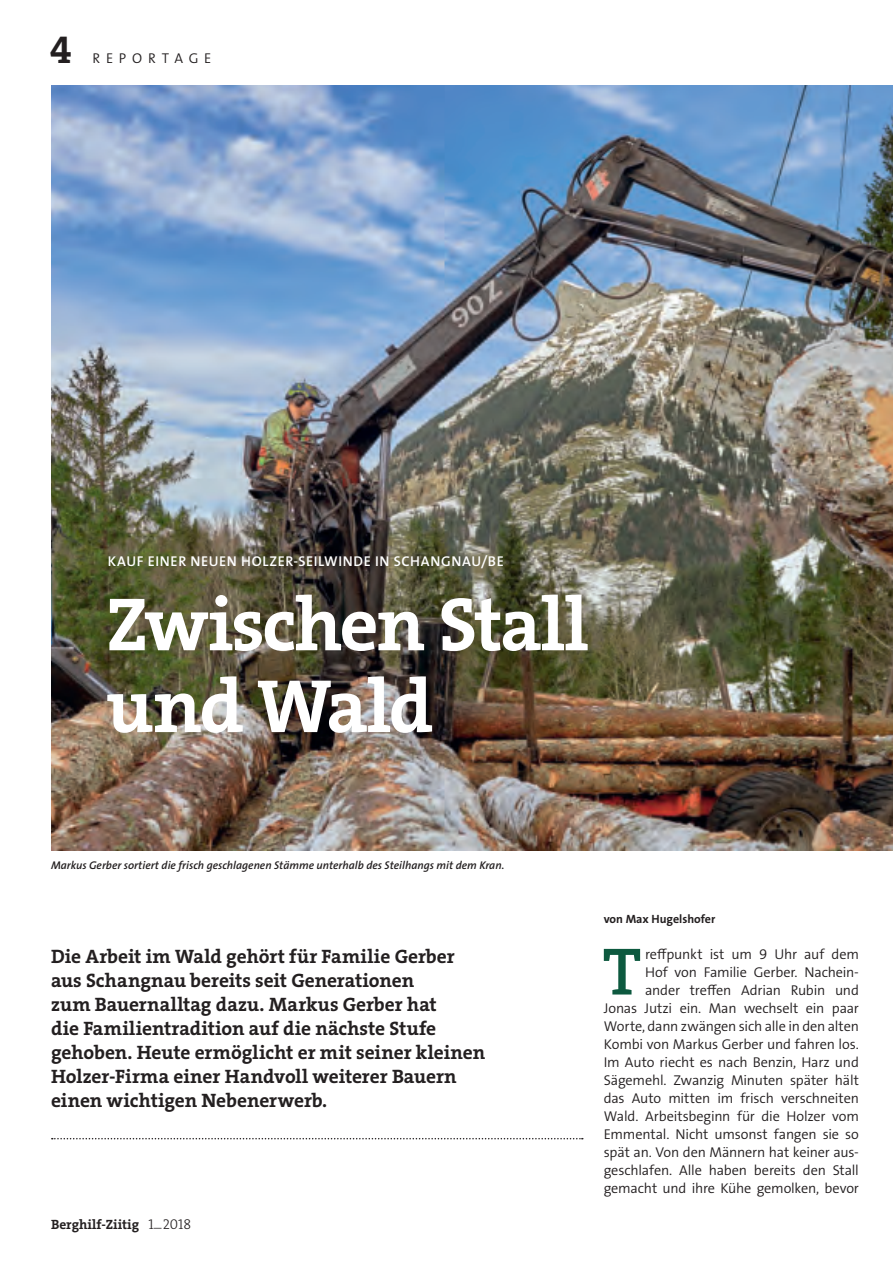
<style>
.page{position:relative;width:893px;height:1263px;background:#fff}
.page>*{position:absolute;margin:0;border:0;box-sizing:border-box;transform-origin:0 0}
.t1{font:76.05px/81.8px "The Serif LP7 Bld";letter-spacing:-.03em;color:#fff}
.t2{font:67.65px "The Serif LP6 Se Bld";color:#0d593f}
.t3{font:39px "The Serif LP7 Bld";color:#231f20}
.t4{font:19.5px/24px "The Serif LP7 Bld";letter-spacing:-.005em;color:#231f20}
.t5{font:14.25px/18px "The Sans LP4 Se Li 1";letter-spacing:-.01em;color:#231f20;text-align:right}
.t6{font:14.25px "The Sans LP6 Se Bld";letter-spacing:.045em;color:#fff}
.t7{font:14.25px "The Sans LP4 Se Li 1";letter-spacing:.405em;color:#231f20}
.t8{font:13.5px "The Serif LP7 Bld";color:#231f20}
.t9{font:12px "The Sans LP7 Bld";color:#231f20}
.t10{font:11.25px "The Sans LP6 Se Bld IT";color:#231f20}
.s1{font-family:"The Serif LP3 Lig";font-size:14.25px}
</style>
<div class="page">
<img style="left:51px;top:85px;width:842px;height:765px">
<svg style="left:52px;top:1138px;width:531px;height:1px"></svg>
<h3 class="t3" style="left:50px;top:24px;width:23px">4</h3>
<p class="t7" style="left:92px;top:49px;width:121px">REPORTAGE</p>
<p class="t6" style="left:108px;top:552px;width:398px">KAUF EINER NEUEN HOLZER-SEILWINDE IN SCHANGNAU/BE</p>
<h1 class="t1" style="left:106px;top:583px;width:484px">Zwischen Stall und Wald</h1>
<p class="t10" style="left:51px;top:857px;width:455px">Markus Gerber sortiert die frisch geschlagenen Stämme unterhalb des Steilhangs mit dem Kran.</p>
<p class="t4" style="left:51px;top:945px;width:436px">Die Arbeit im Wald gehört für Familie Gerber aus Schangnau bereits seit Generationen<br>zum Bauernalltag dazu. Markus Gerber hat<br>die Familientradition auf die nächste Stufe gehoben. Heute ermöglicht er mit seiner kleinen Holzer-Firma einer Handvoll weiterer Bauern einen wichtigen Nebenerwerb.</p>
<p class="t8" style="left:51px;top:1215px;width:142px">Berghilf-Ziitig <span class="s1">1</span><sup>_</sup><span class="s1">2018</span></p>
<p class="t9" style="left:604px;top:911px;width:113px">von Max Hugelshofer</p>
<h2 class="t2" style="left:603px;top:927px;width:40px">T</h2>
<p class="t5" style="left:604px;top:945px;width:257px">reffpunkt ist um 9 Uhr auf dem<br>Hof von Familie Gerber. Nachein-<br>ander treffen Adrian Rubin und<br>Jonas Jutzi ein. Man wechselt ein paar Worte, dann zwängen sich alle in den alten Kombi von Markus Gerber und fahren los.<br>Im Auto riecht es nach Benzin, Harz und Sägemehl. Zwanzig Minuten später hält das Auto mitten im frisch verschneiten Wald. Arbeitsbeginn für die Holzer vom Emmental. Nicht umsonst fangen sie so spät an. Von den Männern hat keiner aus&shy;geschlafen. Alle haben bereits den Stall gemacht und ihre Kühe gemolken, bevor</p>
</div>
